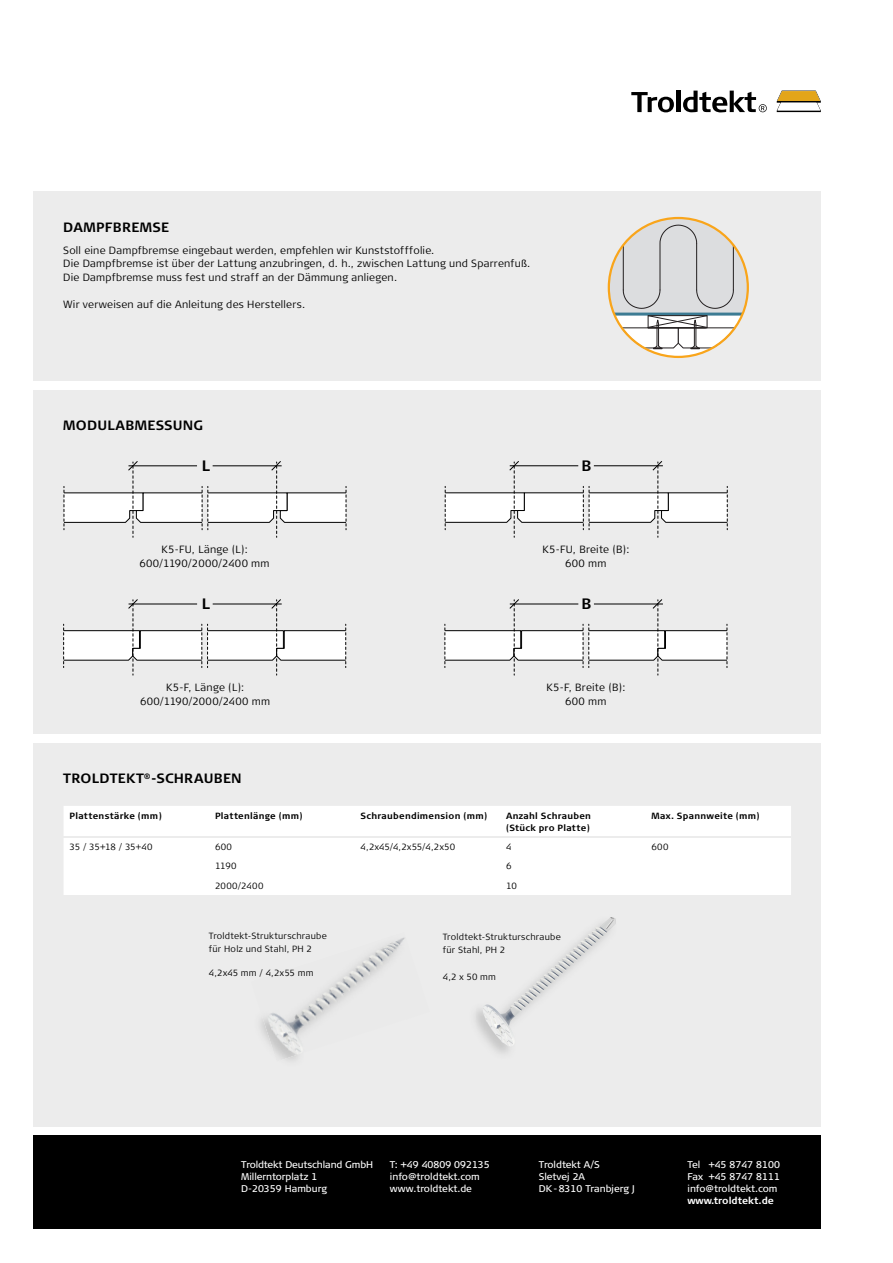
<style>
.page{position:relative;width:893px;height:1263px;background:#fff}
.page>*{position:absolute;margin:0;border:0;box-sizing:border-box;transform-origin:0 0}
.t1{font:700 15px "Signa Column";color:#000}
.t2{font:700 13.5px "Signa Column";letter-spacing:.02em;color:#000}
.t3{font:300 10.5px/13.5px "Signa Column";letter-spacing:.02em;color:#000;text-align:center}
.t4{font:9.75px/12px "Signa Column";color:#fff}
.t5{font:700 9.75px "Signa Column";color:#fff}
.t6{font:300 9px/13.5px "Signa Column";letter-spacing:.025em;color:#000}
.t7{font:700 9px/12px "Signa Column";letter-spacing:.03em;color:#000}
</style>
<div class="page">
<div style="left:34px;top:1135px;width:786px;height:94px;background:#000"></div>
<div style="left:34px;top:191px;width:786px;height:936px;background:#ececec"></div>
<svg style="left:776px;top:91px;width:44px;height:21px"></svg>
<svg style="left:631px;top:92px;width:43px;height:20px"></svg>
<hr style="left:676px;top:91px;width:4px;height:21px;background:#000">
<svg style="left:683px;top:91px;width:83px;height:21px"></svg>
<svg style="left:610px;top:218px;width:137px;height:131px"></svg>
<hr style="left:696px;top:244px;width:1px;height:46px;background:#231f20">
<hr style="left:648px;top:328px;width:57px;height:1px;background:#231f20">
<hr style="left:614px;top:313px;width:128px;height:3px;background:#3c7b93">
<div style="left:647px;top:315px;width:60px;height:13px;border:1px solid #231f20"></div>
<div style="left:0;top:382px;width:892px;height:8px;background:#fff"></div>
<div style="left:0;top:735px;width:892px;height:8px;background:#fff"></div>
<img style="left:477px;top:917px;width:139px;height:136px">
<div style="left:64px;top:806px;width:727px;height:89px;background:#fff"></div>
<hr style="left:64px;top:836px;width:145px;height:2px;background:#ececec">
<hr style="left:209px;top:836px;width:145px;height:2px;background:#ececec">
<hr style="left:354px;top:836px;width:146px;height:2px;background:#ececec">
<hr style="left:500px;top:836px;width:145px;height:2px;background:#ececec">
<hr style="left:645px;top:836px;width:146px;height:2px;background:#ececec">
<img style="left:260px;top:937px;width:145px;height:124px">
<img style="left:263px;top:969px;width:50px;height:9px">
<svg style="left:63px;top:461px;width:284px;height:76px"></svg>
<svg style="left:444px;top:461px;width:284px;height:76px"></svg>
<hr style="left:213px;top:466px;width:68px;height:1px;background:#000">
<hr style="left:128px;top:466px;width:69px;height:1px;background:#000">
<hr style="left:594px;top:465px;width:69px;height:1px;background:#000">
<hr style="left:509px;top:465px;width:69px;height:1px;background:#000">
<svg style="left:63px;top:599px;width:283px;height:76px"></svg>
<svg style="left:444px;top:599px;width:283px;height:76px"></svg>
<hr style="left:213px;top:604px;width:69px;height:1px;background:#000">
<hr style="left:128px;top:604px;width:69px;height:1px;background:#000">
<hr style="left:594px;top:604px;width:69px;height:1px;background:#000">
<hr style="left:510px;top:604px;width:68px;height:1px;background:#000">
<p class="t2" style="left:63px;top:220px;width:107px">DAMPFBREMSE</p>
<p class="t3" style="left:63px;top:244px;width:468px;text-align:left">Soll eine Dampfbremse eingebaut werden, empfehlen wir Kunststofffolie.<br>Die Dampfbremse ist über der Lattung anzubringen, d. h., zwischen Lattung und Sparrenfuß.<br>Die Dampfbremse muss fest und straff an der Dämmung anliegen.</p>
<p class="t3" style="left:63px;top:298px;width:243px">Wir verweisen auf die Anleitung des Herstellers.</p>
<p class="t2" style="left:63px;top:420px;width:141px">MODULABMESSUNG</p>
<h1 class="t1" style="left:202px;top:457px;width:10px">L</h1>
<h1 class="t1" style="left:581px;top:457px;width:11px">B</h1>
<p class="t3" style="left:139px;top:544px;width:132px">K5-FU, Länge (L):<br>600/1190/2000/2400 mm</p>
<p class="t3" style="left:542px;top:543px;width:88px">K5-FU, Breite (B):<br>600 mm</p>
<h1 class="t1" style="left:202px;top:595px;width:10px">L</h1>
<h1 class="t1" style="left:581px;top:595px;width:11px">B</h1>
<p class="t3" style="left:140px;top:681px;width:132px">K5-F, Länge (L):<br>600/1190/2000/2400 mm</p>
<p class="t2" style="left:63px;top:771px;width:180px">TROLDTEKT<sup>®</sup>-SCHRAUBEN</p>
<p class="t3" style="left:546px;top:681px;width:80px">K5-F, Breite (B):<br>600 mm</p>
<p class="t7" style="left:70px;top:810px;width:94px">Plattenstärke (mm)</p>
<p class="t7" style="left:215px;top:810px;width:89px">Plattenlänge (mm)</p>
<p class="t7" style="left:360px;top:810px;width:128px">Schraubendimension (mm)</p>
<p class="t7" style="left:506px;top:810px;width:86px">Anzahl Schrauben (Stück pro Platte)</p>
<p class="t7" style="left:651px;top:810px;width:110px">Max. Spannweite (mm)</p>
<p class="t6" style="left:70px;top:840px;width:85px">35 / 35+18 / 35+40</p>
<p class="t6" style="left:215px;top:840px;width:19px">600</p>
<p class="t6" style="left:360px;top:840px;width:96px">4,2x45/4,2x55/4,2x50</p>
<p class="t6" style="left:506px;top:840px;width:7px">4</p>
<p class="t6" style="left:651px;top:840px;width:19px">600</p>
<p class="t6" style="left:215px;top:860px;width:23px">1190</p>
<p class="t6" style="left:506px;top:860px;width:7px">6</p>
<p class="t6" style="left:215px;top:879px;width:50px">2000/2400</p>
<p class="t6" style="left:506px;top:879px;width:12px">10</p>
<p class="t6" style="left:209px;top:930px;width:119px">Troldtekt-Strukturschraube für Holz und Stahl, PH 2</p>
<p class="t6" style="left:209px;top:967px;width:106px">4,2x45 mm / 4,2x55 mm</p>
<p class="t6" style="left:443px;top:930px;width:119px">Troldtekt-Strukturschraube für Stahl, PH 2</p>
<p class="t6" style="left:443px;top:971px;width:55px">4,2 x 50 mm</p>
<p class="t4" style="left:241px;top:1159px;width:133px">Troldtekt Deutschland GmbH<br>Millerntorplatz 1<br>D-20359 Hamburg</p>
<p class="t4" style="left:390px;top:1159px;width:101px">T: +49 40809 092135 info@troldtekt.com www.troldtekt.de</p>
<p class="t4" style="left:538px;top:1159px;width:97px">Troldtekt A/S<br>Sletvej 2A<br>DK - 8310 Tranbjerg J</p>
<p class="t4" style="left:687px;top:1159px;width:94px;text-align:justify">Tel +45 8747 8100<br>Fax +45 8747 8111 info@troldtekt.com</p>
<p class="t5" style="left:687px;top:1195px;width:88px">www.troldtekt.de</p>
</div>
